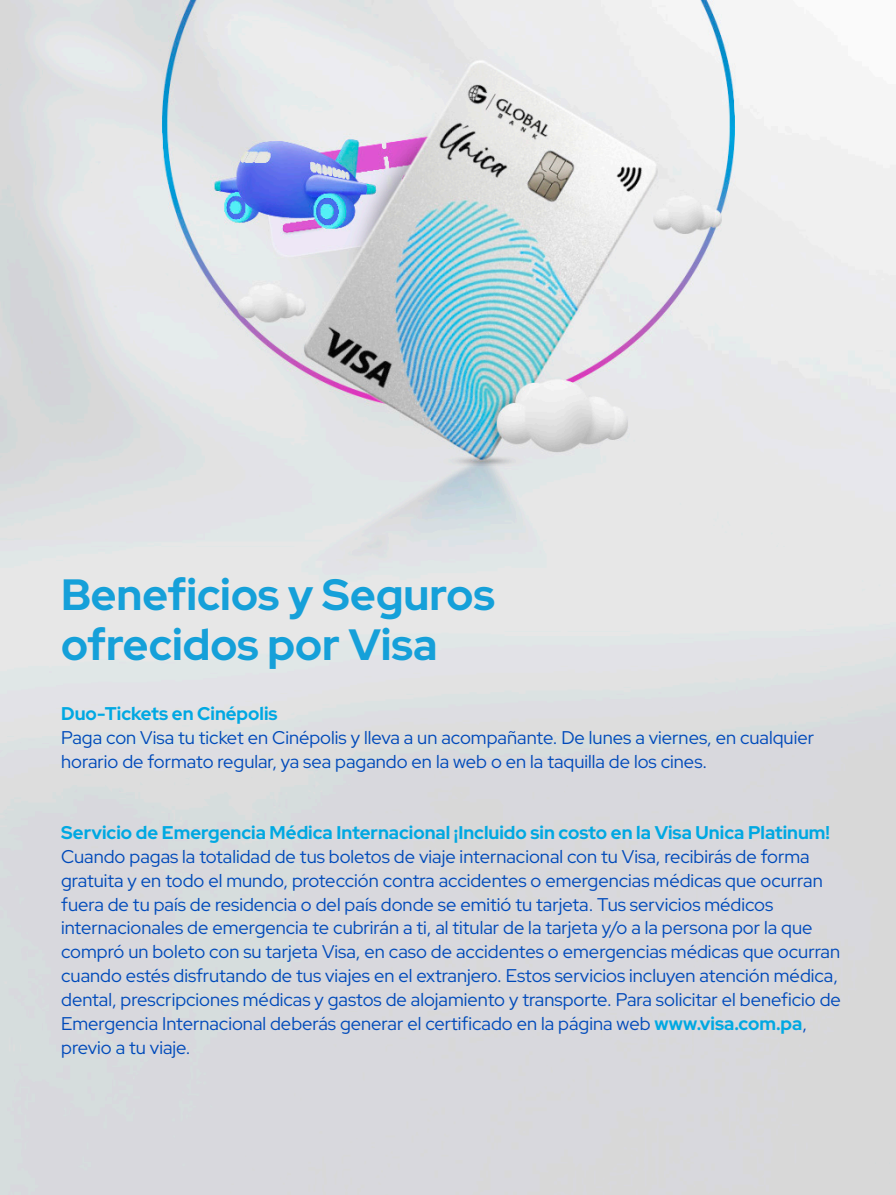
<style>
.page{position:relative;width:896px;height:1195px;background:#fff}
.page>*{position:absolute;margin:0;border:0;box-sizing:border-box;transform-origin:0 0}
.t1{font:700 43.75px/49.4px "Red Hat Display";color:#15a0d9}
.t2{font:300 18.38px/23.8px "Red Hat Display";color:#004aba}
.t3{font:700 18.38px "Red Hat Display";color:#00a8e2}
.s1{font-weight:700;color:#00a8e2}
</style>
<div class="page">
<img style="left:0;top:0;width:896px;height:1194px">
<h1 class="t1" style="left:61px;top:569px;width:435px">Beneficios y Seguros ofrecidos por Visa</h1>
<p class="t3" style="left:61px;top:701px;width:218px">Duo-Tickets en Cinépolis</p>
<p class="t2" style="left:61px;top:725px;width:754px">Paga con Visa tu ticket en Cinépolis y lleva a un acompañante. De lunes a viernes, en cualquier horario de formato regular, ya sea pagando en la web o en la taquilla de los cines.</p>
<p class="t3" style="left:61px;top:820px;width:770px">Servicio de Emergencia Médica Internacional ¡Incluido sin costo en la Visa Unica Platinum!</p>
<p class="t2" style="left:61px;top:844px;width:781px">Cuando pagas la totalidad de tus boletos de viaje internacional con tu Visa, recibirás de forma gratuita y en todo el mundo, protección contra accidentes o emergencias médicas que ocurran fuera de tu país de residencia o del país donde se emitió tu tarjeta. Tus servicios médicos internacionales de emergencia te cubrirán a ti, al titular de la tarjeta y/o a la persona por la que compró un boleto con su tarjeta Visa, en caso de accidentes o emergencias médicas que ocurran cuando estés disfrutando de tus viajes en el extranjero. Estos servicios incluyen atención médica, dental, prescripciones médicas y gastos de alojamiento y transporte. Para solicitar el beneficio de Emergencia Internacional deberás generar el certificado en la página web <span class="s1">www.visa.com.pa</span>, previo a tu viaje.</p>
</div>
